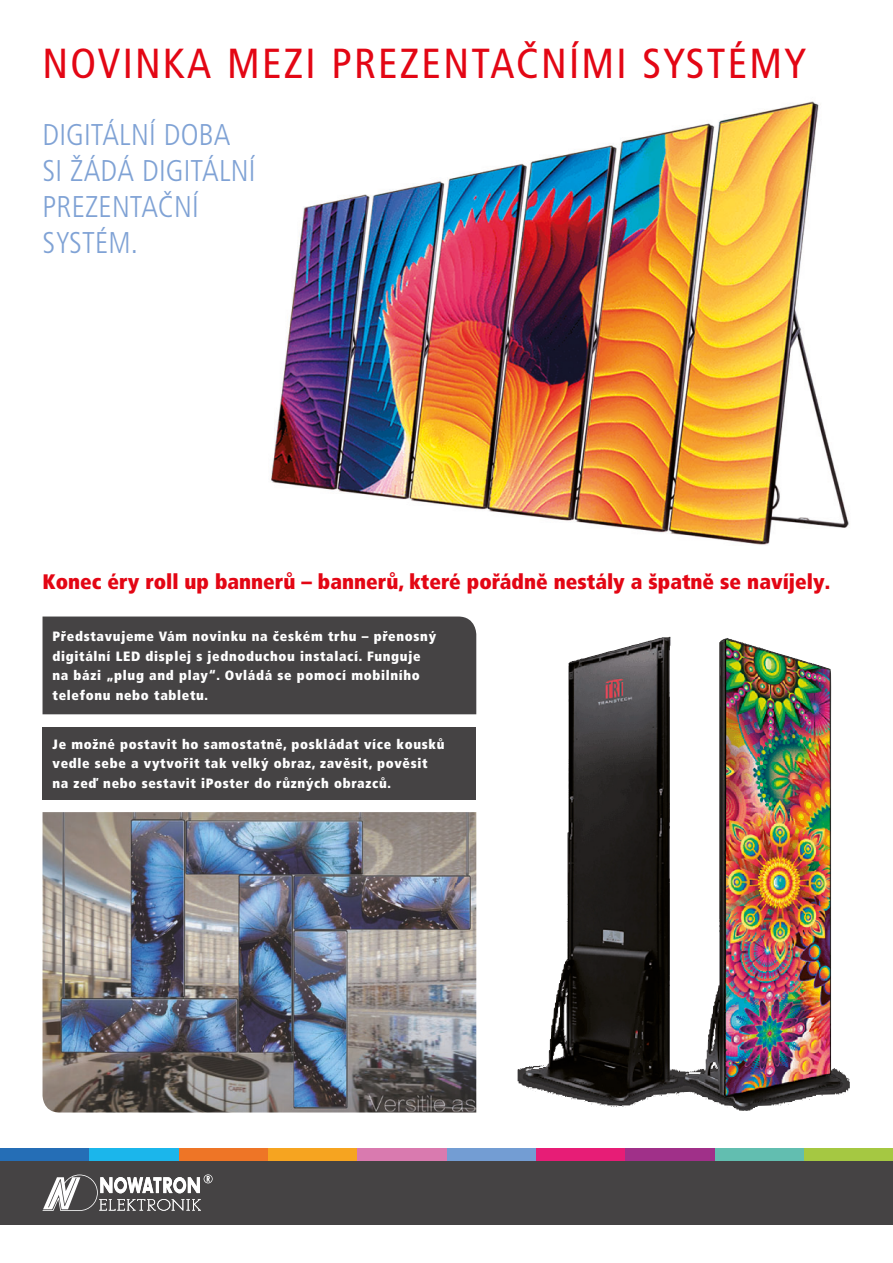
<style>
.page{position:relative;width:893px;height:1263px;background:#fff}
.page>*{position:absolute;margin:0;border:0;box-sizing:border-box;transform-origin:0 0}
.t1{font:condensed 42px "Frutiger LT Pro";letter-spacing:.055em;color:#e30614}
.t2{font:300 condensed 30px/36px "Frutiger LT Pro";letter-spacing:.005em;color:#7fa2d5}
.t3{font:900 condensed 21px "Frutiger LT Pro";color:#e30614}
.t4{font:900 condensed 13.5px/19.5px "Frutiger LT Pro";letter-spacing:.05em;color:#fff}
</style>
<div class="page">
<img style="left:517px;top:636px;width:333px;height:475px">
<img style="left:670px;top:637px;width:90px;height:434px">
<img style="left:43px;top:812px;width:433px;height:301px">
<img style="left:270px;top:101px;width:579px;height:444px">
<div style="left:43px;top:617px;width:433px;height:97px;background:#454344"></div>
<div style="left:43px;top:727px;width:433px;height:72px;background:#454344"></div>
<div style="left:0;top:1161px;width:893px;height:64px;background:#454344"></div>
<svg style="left:43px;top:1174px;width:170px;height:37px"></svg>
<div style="left:0;top:1148px;width:89px;height:13px;background:#256eb6"></div>
<div style="left:179px;top:1148px;width:89px;height:13px;background:#ee7526"></div>
<div style="left:268px;top:1148px;width:89px;height:13px;background:#f6a420"></div>
<div style="left:357px;top:1148px;width:90px;height:13px;background:#d97aaf"></div>
<div style="left:447px;top:1148px;width:89px;height:13px;background:#739dd3"></div>
<div style="left:536px;top:1148px;width:90px;height:13px;background:#e71d76"></div>
<div style="left:626px;top:1148px;width:89px;height:13px;background:#a03089"></div>
<div style="left:715px;top:1148px;width:89px;height:13px;background:#62beb0"></div>
<div style="left:804px;top:1148px;width:89px;height:13px;background:#a5c842"></div>
<div style="left:89px;top:1148px;width:90px;height:13px;background:#1bb6eb"></div>
<h1 class="t1" style="left:43px;top:39px;width:765px">NOVINKA MEZI PREZENTAČNÍMI SYSTÉMY</h1>
<h2 class="t2" style="left:43px;top:116px;width:214px">DIGITÁLNÍ DOBA<br>SI ŽÁDÁ DIGITÁLNÍ<br>PREZENTAČNÍ<br>SYSTÉM.</h2>
<h3 class="t3" style="left:43px;top:574px;width:789px">Konec éry roll up bannerů – bannerů, které pořádně nestály a špatně se navíjely.</h3>
<p class="t4" style="left:53px;top:628px;width:385px">Představujeme Vám novinku na českém trhu – přenosný digitální LED displej s jednoduchou instalací. Funguje na bázi „plug and play“. Ovládá se pomocí mobilního telefonu nebo tabletu.</p>
<p class="t4" style="left:53px;top:736px;width:393px">Je možné postavit ho samostatně, poskládat více kousků vedle sebe a vytvořit tak velký obraz, zavěsit, pověsit na zeď nebo sestavit iPoster do různých obrazců.</p>
</div>
